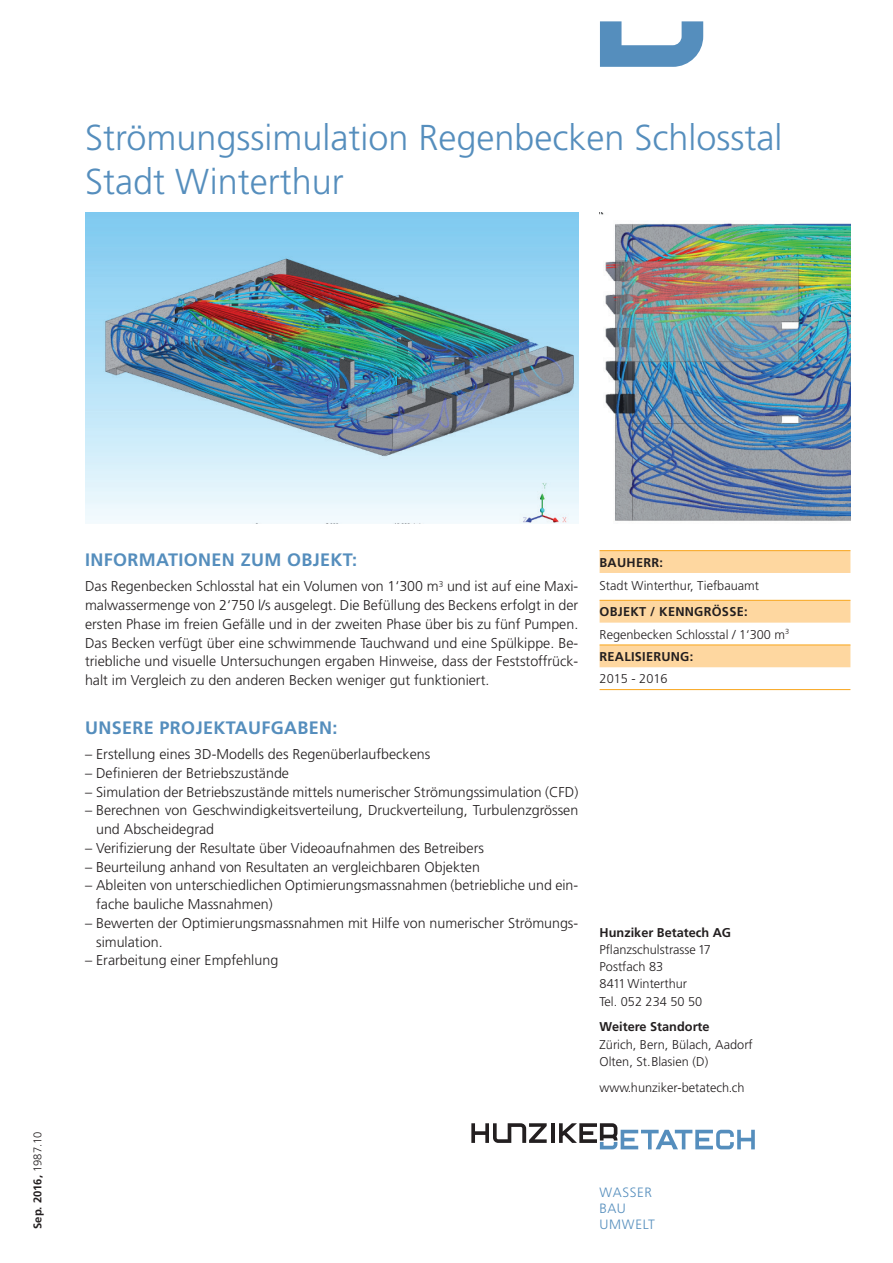
<style>
.page{position:relative;width:893px;height:1263px;background:#fff}
.page>*{position:absolute;margin:0;border:0;box-sizing:border-box;transform-origin:0 0}
.t1{font:300 36px/43.2px "Frutiger LT Std";color:#558ebd}
.t2{font:700 18px "Frutiger LT Std";letter-spacing:.02em;color:#558ebd}
.t3{font:300 14.25px/18.8px "Frutiger LT Std";color:#231f20}
.t4{font:300 13.5px/16.2px "Frutiger LT Std";letter-spacing:.05em;color:#558ebd}
.t5{font:300 12.75px/17.2px "Frutiger LT Std";color:#231f20}
.t6{font:700 12.75px/22.4px "Frutiger LT Std";letter-spacing:.02em;color:#231f20}
.t7{font:700 12.75px "Frutiger LT Std";color:#231f20}
.t8{font:700 11.25px "Frutiger LT Std";color:#231f20}
.s1{font-weight:300}
</style>
<div class="page">
<hr style="left:551px;top:1123px;width:3px;height:20px;background:#231f20">
<svg style="left:471px;top:1123px;width:76px;height:20px"></svg>
<svg style="left:559px;top:1123px;width:196px;height:26px"></svg>
<svg style="left:600px;top:21px;width:103px;height:46px"></svg>
<img style="left:600px;top:213px;width:250px;height:308px">
<img style="left:85px;top:213px;width:493px;height:310px">
<svg style="left:600px;top:551px;width:250px;height:116px"></svg>
<hr style="left:600px;top:550px;width:250px;height:1px;background:#f9a51b">
<hr style="left:600px;top:600px;width:250px;height:1px;background:#f9a51b">
<hr style="left:600px;top:644px;width:250px;height:1px;background:#f9a51b">
<hr style="left:600px;top:689px;width:250px;height:1px;background:#f9a51b">
<h1 class="t1" style="left:85px;top:117px;width:699px">Strömungssimulation Regenbecken Schlosstal<br>Stadt Winterthur</h1>
<p class="t8" style="left:31px;top:1229px;width:99px;rotate:-90deg">Sep. 2016, <span class="s1">1987.10</span></p>
<p class="t2" style="left:85px;top:549px;width:273px">INFORMATIONEN ZUM OBJEKT:</p>
<p class="t3" style="left:85px;top:577px;width:495px;text-align:justify">Das Regenbecken Schlosstal hat ein Volumen von 1‘300 m<sup>3</sup> und ist auf eine Maxi&shy;malwassermenge von 2‘750 l/s ausgelegt. Die Befüllung des Beckens erfolgt in der ersten Phase im freien Gefälle und in der zweiten Phase über bis zu fünf Pumpen.<br>Das Becken verfügt über eine schwimmende Tauchwand und eine Spülkippe. Be&shy;triebliche und visuelle Untersuchungen ergaben Hinweise, dass der Feststoffrück&shy;halt im Vergleich zu den anderen Becken weniger gut funktioniert.</p>
<p class="t2" style="left:85px;top:717px;width:254px">UNSERE PROJEKTAUFGABEN:</p>
<p class="t3" style="left:85px;top:745px;width:347px">– Erstellung eines 3D-Modells des Regenüberlaufbeckens</p>
<p class="t3" style="left:85px;top:764px;width:206px">– Definieren der Betriebszustände</p>
<p class="t3" style="left:85px;top:782px;width:495px">– Simulation der Betriebszustände mittels numerischer Strömungssimulation (CFD)</p>
<p class="t3" style="left:96px;top:801px;width:484px;text-indent:-11px">– Berechnen von Geschwindigkeitsverteilung, Druckverteilung, Turbulenzgrössen und Abscheidegrad</p>
<p class="t3" style="left:85px;top:839px;width:400px">– Verifizierung der Resultate über Videoaufnahmen des Betreibers</p>
<p class="t3" style="left:85px;top:857px;width:396px">– Beurteilung anhand von Resultaten an vergleichbaren Objekten</p>
<p class="t3" style="left:96px;top:876px;width:484px;text-indent:-11px">– Ableiten von unterschiedlichen Optimierungsmassnahmen (betriebliche und ein&shy;fache bauliche Massnahmen)</p>
<p class="t3" style="left:96px;top:914px;width:484px;text-indent:-11px">– Bewerten der Optimierungsmassnahmen mit Hilfe von numerischer Strömungs&shy;simulation.</p>
<p class="t3" style="left:85px;top:951px;width:195px">– Erarbeitung einer Empfehlung</p>
<p class="t6" style="left:600px;top:551px;width:65px">BAUHERR:</p>
<p class="t5" style="left:600px;top:577px;width:161px">Stadt Winterthur, Tiefbauamt</p>
<p class="t6" style="left:600px;top:601px;width:191px">OBJEKT / KENNGRÖSSE:<br><span class="s1">Regenbecken Schlosstal / 1‘300 m</span><sup>3<br></sup>REALISIERUNG:</p>
<p class="t5" style="left:600px;top:670px;width:70px">2015 - 2016</p>
<p class="t7" style="left:600px;top:925px;width:133px">Hunziker Betatech AG</p>
<p class="t5" style="left:600px;top:941px;width:113px">Pflanzschulstrasse 17<br>Postfach 83<br>8411 Winterthur<br>Tel. 052 234 50 50</p>
<p class="t7" style="left:600px;top:1019px;width:112px">Weitere Standorte</p>
<p class="t5" style="left:600px;top:1036px;width:155px">Zürich, Bern, Bülach, Aadorf<br>Olten, St.Blasien (D)</p>
<p class="t5" style="left:600px;top:1079px;width:146px">www.hunziker-betatech.ch</p>
<p class="t4" style="left:600px;top:1184px;width:57px">WASSER<br>BAU<br>UMWELT</p>
</div>
